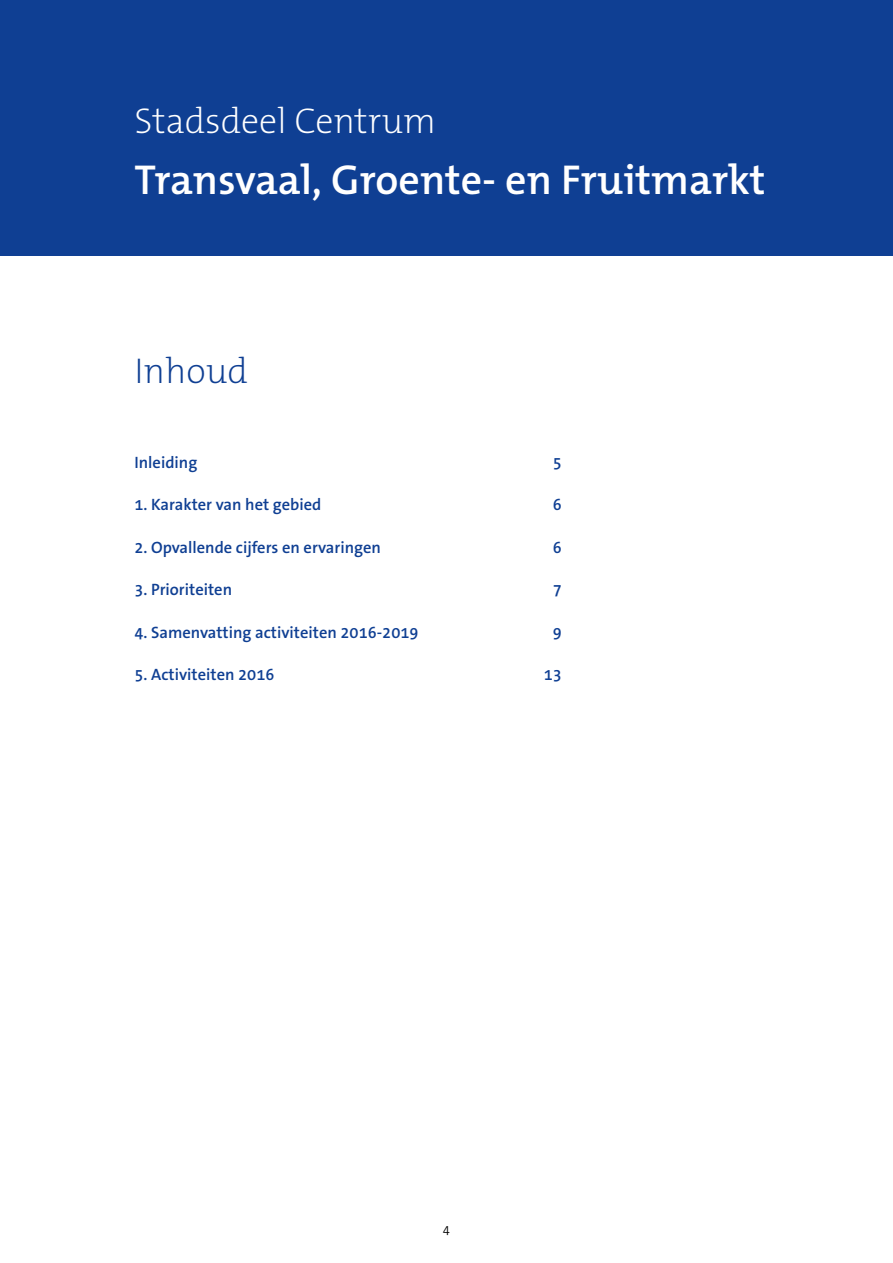
<style>
.page{position:relative;width:893px;height:1263px;background:#fff}
.page>*{position:absolute;margin:0;border:0;box-sizing:border-box;transform-origin:0 0}
.t1{font:600 42px "The Mix B W6";color:#fff}
.t2{font:200 36px "The Mix B W2";color:#fff}
.t3{font:200 36px "The Mix B W2";color:#0f3f93}
.t4{font:600 16.5px "The Sans B W6";color:#0f3f93}
.t5{font:300 13.2px "The Mix B W4";color:#000}
</style>
<div class="page">
<div style="left:0;top:0;width:893px;height:255px;background:#0f3f93"></div>
<h2 class="t2" style="left:134px;top:98px;width:303px">Stadsdeel Centrum</h2>
<h1 class="t1" style="left:134px;top:153px;width:633px">Transvaal, Groente- en Fruitmarkt</h1>
<h2 class="t3" style="left:134px;top:347px;width:115px">Inhoud</h2>
<p class="t4" style="left:134px;top:452px;width:64px">Inleiding</p>
<p class="t4" style="left:553px;top:452px;width:11px">5</p>
<p class="t4" style="left:134px;top:494px;width:188px">1. Karakter van het gebied</p>
<p class="t4" style="left:553px;top:494px;width:11px">6</p>
<p class="t4" style="left:134px;top:537px;width:248px">2. Opvallende cijfers en ervaringen</p>
<p class="t4" style="left:553px;top:537px;width:11px">6</p>
<p class="t4" style="left:134px;top:579px;width:99px">3. Prioriteiten</p>
<p class="t4" style="left:553px;top:579px;width:11px">7</p>
<p class="t4" style="left:134px;top:622px;width:286px">4. Samenvatting activiteiten 2016-2019</p>
<p class="t4" style="left:553px;top:622px;width:11px">9</p>
<p class="t4" style="left:134px;top:664px;width:142px">5. Activiteiten 2016</p>
<p class="t4" style="left:544px;top:664px;width:20px">13</p>
<p class="t5" style="left:443px;top:1221px;width:9px">4</p>
</div>
